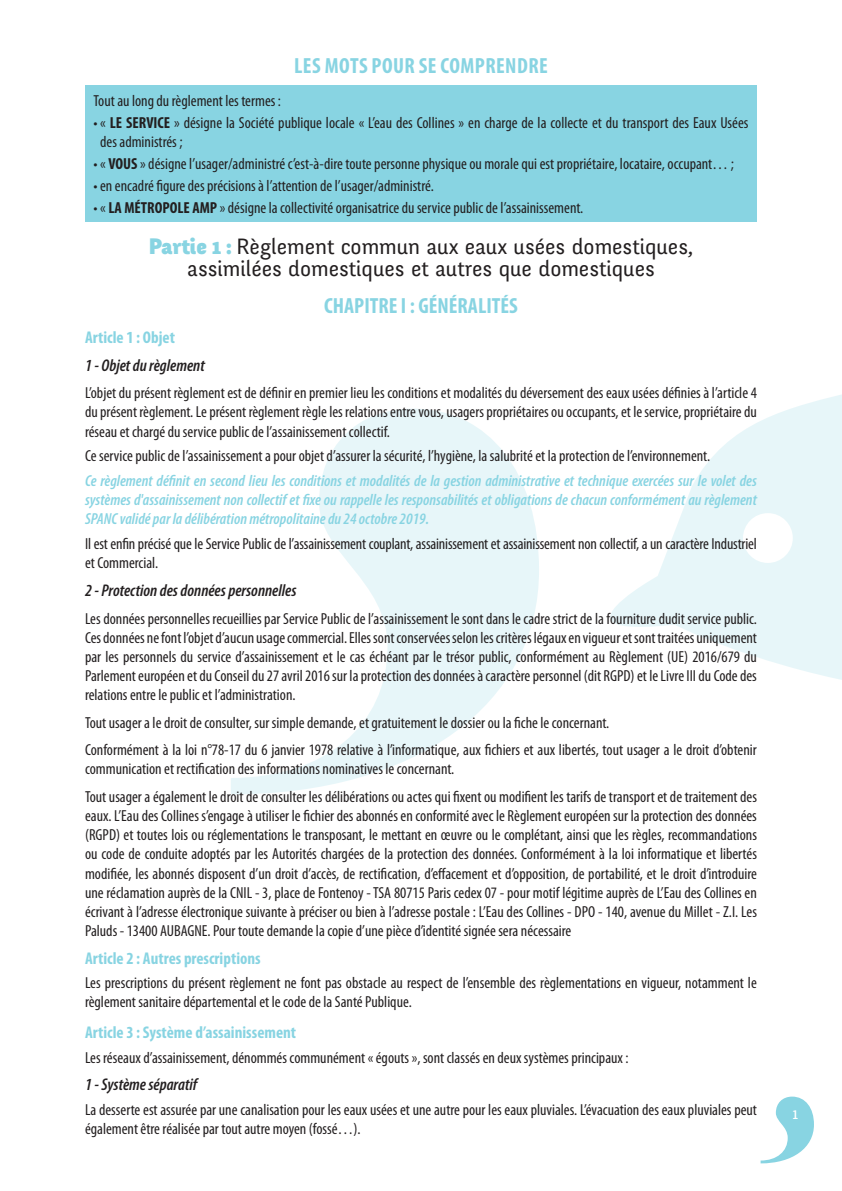
<style>
.page{position:relative;width:842px;height:1191px;background:#fff}
.page>*{position:absolute;margin:0;border:0;box-sizing:border-box;transform-origin:0 0}
.t1{font:22px/22.2px "Fengardo Neue";color:#231f20;text-align:center}
.t2{font:700 condensed 22px "Myriad Pro";letter-spacing:.01em;color:#88d4e2}
.t3{font:700 condensed 17px "Myriad Pro";color:#88d4e2}
.t4{font:italic 600 condensed 17px "Myriad Pro";color:#231f20}
.t5{font:condensed 16px/19.2px "Myriad Pro";color:#231f20}
.t6{font:italic 600 condensed 16px/19.2px "Myriad Pro";color:#88d4e2;text-align:justify}
.t7{font:16px "Fengardo Neue";color:#fff}
.s1{font-weight:700}
.s2{font-weight:900;color:#88d4e2}
</style>
<div class="page">
<svg style="left:761px;top:1096px;width:53px;height:67px"></svg>
<svg style="left:231px;top:409px;width:308px;height:385px"></svg>
<svg style="left:610px;top:394px;width:232px;height:286px;fill:#e7f6f9"></svg>
<div style="left:85px;top:85px;width:672px;height:137px;background:#88d4e2"></div>
<p class="t2" style="left:294px;top:52px;width:255px">LES MOTS POUR SE COMPRENDRE</p>
<p class="t5" style="left:94px;top:91px;width:189px">Tout au long du règlement les termes :</p>
<p class="t5" style="left:100px;top:113px;width:650px;text-indent:-7px">• « <span class="s1">LE SERVICE</span> » désigne la Société publique locale « L’eau des Collines » en charge de la collecte et du transport des Eaux Usées des administrés ;</p>
<p class="t5" style="left:94px;top:154px;width:642px">• « <span class="s1">VOUS</span> » désigne l’usager/administré c’est-à-dire toute personne physique ou morale qui est propriétaire, locataire, occupant… ;</p>
<p class="t5" style="left:94px;top:176px;width:342px">• en encadré figure des précisions à l’attention de l’usager/administré.</p>
<p class="t5" style="left:94px;top:197px;width:491px">• « <span class="s1">LA MÉTROPOLE AMP</span> » désigne la collectivité organisatrice du service public de l’assainissement.</p>
<p class="t1" style="left:149px;top:236px;width:545px"><span class="s2">Partie 1 :</span> Règlement commun aux eaux usées domestiques, assimilées domestiques et autres que domestiques</p>
<p class="t2" style="left:324px;top:291px;width:195px">CHAPITRE I : GÉNÉRALITÉS</p>
<p class="t3" style="left:85px;top:327px;width:91px">Article 1 : Objet</p>
<p class="t4" style="left:85px;top:355px;width:121px">1 - Objet du règlement</p>
<p class="t5" style="left:85px;top:383px;width:673px;text-align:justify">L’objet du présent règlement est de définir en premier lieu les conditions et modalités du déversement des eaux usées définies à l’article 4 du présent règlement. Le présent règlement règle les relations entre vous, usagers propriétaires ou occupants, et le service, propriétaire du réseau et chargé du service public de l’assainissement collectif.</p>
<p class="t5" style="left:85px;top:446px;width:627px">Ce service public de l’assainissement a pour objet d’assurer la sécurité, l’hygiène, la salubrité et la protection de l’environnement.</p>
<p class="t6" style="left:85px;top:471px;width:673px">Ce règlement définit en second lieu les conditions et modalités de la gestion administrative et technique exercées sur le volet des systèmes d'assainissement non collectif et fixe ou rappelle les responsabilités et obligations de chacun conformément au règlement SPANC validé par la délibération métropolitaine du 24 octobre 2019.</p>
<p class="t5" style="left:85px;top:534px;width:673px">Il est enfin précisé que le Service Public de l’assainissement couplant, assainissement et assainissement non collectif, a un caractère Industriel et Commercial.</p>
<p class="t4" style="left:85px;top:580px;width:213px">2 - Protection des données personnelles</p>
<p class="t5" style="left:85px;top:608px;width:673px;text-align:justify">Les données personnelles recueillies par Service Public de l’assainissement le sont dans le cadre strict de la fourniture dudit service public.<br>Ces données ne font l’objet d’aucun usage commercial. Elles sont conservées selon les critères légaux en vigueur et sont traitées uniquement par les personnels du service d’assainissement et le cas échéant par le trésor public, conformément au Règlement (UE) 2016/679 du Parlement européen et du Conseil du 27 avril 2016 sur la protection des données à caractère personnel (dit RGPD) et le Livre III du Code des relations entre le public et l’administration.</p>
<p class="t5" style="left:85px;top:712px;width:526px">Tout usager a le droit de consulter, sur simple demande, et gratuitement le dossier ou la fiche le concernant.</p>
<p class="t5" style="left:85px;top:740px;width:673px">Conformément à la loi n°78-17 du 6 janvier 1978 relative à l’informatique, aux fichiers et aux libertés, tout usager a le droit d’obtenir communication et rectification des informations nominatives le concernant.</p>
<p class="t5" style="left:85px;top:787px;width:673px;text-align:justify">Tout usager a également le droit de consulter les délibérations ou actes qui fixent ou modifient les tarifs de transport et de traitement des eaux. L’Eau des Collines s’engage à utiliser le fichier des abonnés en conformité avec le Règlement européen sur la protection des données (RGPD) et toutes lois ou réglementations le transposant, le mettant en œuvre ou le complétant, ainsi que les règles, recommandations ou code de conduite adoptés par les Autorités chargées de la protection des données. Conformément à la loi informatique et libertés modifiée, les abonnés disposent d’un droit d’accès, de rectification, d’effacement et d’opposition, de portabilité, et le droit d’introduire une réclamation auprès de la CNIL - 3, place de Fontenoy - TSA 80715 Paris cedex 07 - pour motif légitime auprès de L’Eau des Collines en écrivant à l’adresse électronique suivante à préciser ou bien à l’adresse postale : L’Eau des Collines - DPO - 140, avenue du Millet - Z.I. Les Paluds - 13400 AUBAGNE. Pour toute demande la copie d’une pièce d’identité signée sera nécessaire</p>
<p class="t3" style="left:85px;top:947px;width:177px">Article 2 : Autres prescriptions</p>
<p class="t5" style="left:85px;top:973px;width:673px">Les prescriptions du présent règlement ne font pas obstacle au respect de l’ensemble des règlementations en vigueur, notamment le règlement sanitaire départemental et le code de la Santé Publique.</p>
<p class="t3" style="left:85px;top:1021px;width:213px">Article 3 : Système d’assainissement</p>
<p class="t5" style="left:85px;top:1047px;width:545px">Les réseaux d’assainissement, dénommés communément « égouts », sont classés en deux systèmes principaux :</p>
<p class="t4" style="left:85px;top:1074px;width:114px">1 - Système séparatif</p>
<p class="t5" style="left:85px;top:1100px;width:673px">La desserte est assurée par une canalisation pour les eaux usées et une autre pour les eaux pluviales. L’évacuation des eaux pluviales peut également être réalisée par tout autre moyen (fossé…).</p>
<p class="t7" style="left:792px;top:1104px;width:8px">1</p>
</div>
